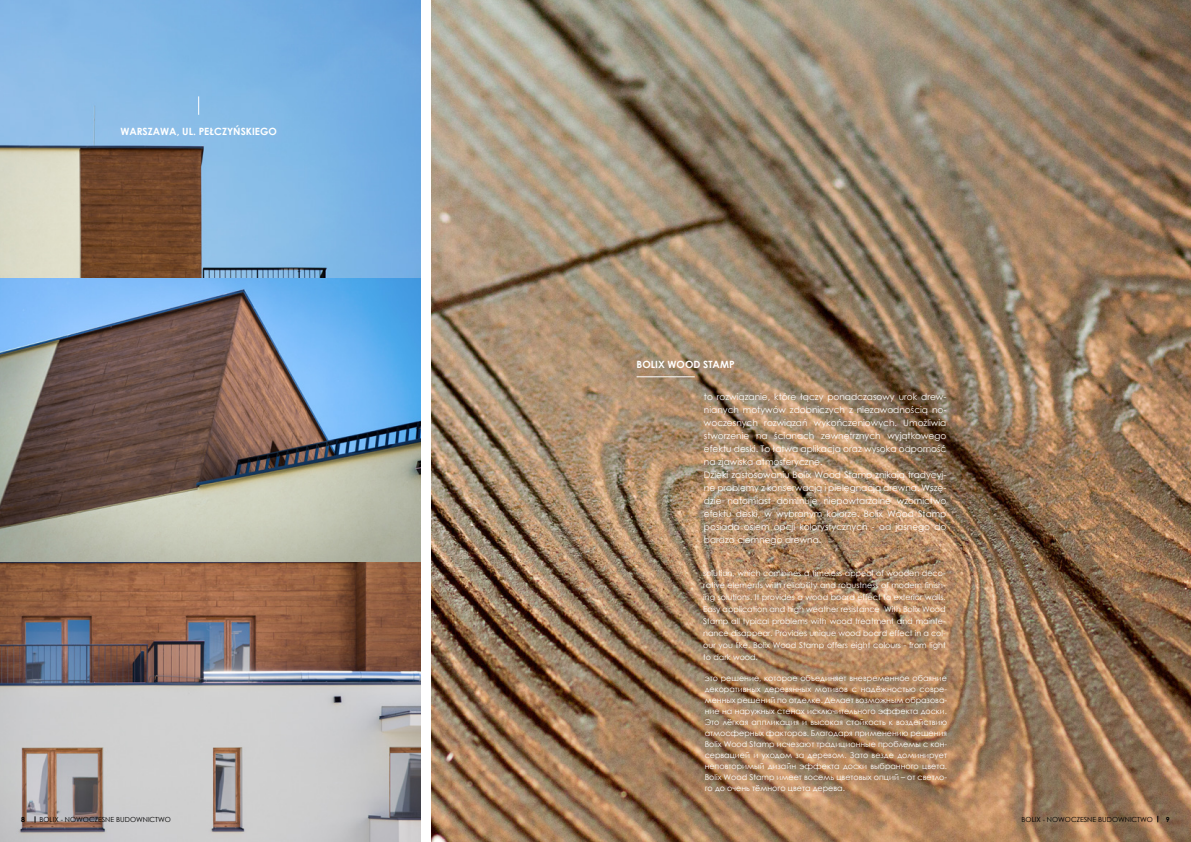
<style>
.page{position:relative;width:1191px;height:842px;background:#fff}
.page>*{position:absolute;margin:0;border:0;box-sizing:border-box;transform-origin:0 0}
.t1{font:700 10px "Century Gothic";color:#fff}
.t2{font:9px/13px "Century Gothic";color:#fff}
.t3{font:8px/11px "Century Gothic";color:#fff;text-align:justify}
.t4{font:7px "Century Gothic";color:#000}
.t5{font:700 7px "Century Gothic";color:#000}
</style>
<div class="page">
<img style="left:0;top:0;width:421px;height:278px">
<img style="left:0;top:278px;width:421px;height:564px">
<svg style="left:198px;top:96px;width:1px;height:19px"></svg>
<img style="left:431px;top:0;width:760px;height:842px">
<hr style="left:636px;top:376px;width:58px;height:1px;background:#fff">
<p class="t1" style="left:120px;top:123px;width:158px">WARSZAWA, UL. PEŁCZYŃSKIEGO</p>
<p class="t1" style="left:636px;top:356px;width:100px">BOLIX WOOD STAMP</p>
<p class="t2" style="left:704px;top:390px;width:244px">to rozwiązanie, które łączy ponadczasowy urok drew&shy;nianych motywów zdobniczych z niezawodnością no&shy;woczesnych rozwiązań wykończeniowych. Umożliwia stworzenie na ścianach zewnętrznych wyjątkowego efektu deski. To łatwa aplikacja oraz wysoka odporność na zjawiska atmosferyczne.<br>Dzięki zastosowaniu Bolix Wood Stamp znikają tradycyj&shy;ne problemy z konserwacją i pielęgnacją drewna. Wszę&shy;dzie natomiast dominuje niepowtarzalne wzornictwo efektu deski, w wybranym kolorze. Bolix Wood Stamp posiada osiem opcji kolorystycznych - od jasnego do bardzo ciemnego drewna.</p>
<p class="t3" style="left:703px;top:567px;width:244px;line-height:12px">solution, which combines a timeless appeal of wooden deco&shy;rative elements with reliability and robustness of modern finish&shy;ing solutions. It provides a wood board effect to exterior walls.<br>Easy application and high weather resistance With Bolix Wood Stamp all typical problems with wood treatment and mainte&shy;nance disappear. Provides unique wood board effect in a col&shy;our you like. Bolix Wood Stamp offers eight colours - from light to dark wood.</p>
<p class="t3" style="left:704px;top:672px;width:244px">это решение, которое объединяет вневременное обаяние декоративных деревянных мотивов с надёжностью совре&shy;менных решений по отделке. Делает возможным образова&shy;ние на наружных стенах исключительного эффекта доски.<br>Это лёгкая аппликация и высокая стойкость к воздействию атмосферных факторов. Благодаря применению решения Bolix Wood Stamp исчезают традиционные проблемы с кон&shy;сервацией и уходом за деревом. Зато везде доминирует неповторимый дизайн эффекта доски выбранного цвета.<br>Bolix Wood Stamp имеет восемь цветовых опций – от светло&shy;го до очень тёмного цвета дерева.</p>
<p class="t5" style="left:21px;top:814px;width:5px">8</p>
<p class="t4" style="left:40px;top:814px;width:133px">BOLIX - NOWOCZESNE BUDOWNICTWO</p>
<p class="t4" style="left:1021px;top:814px;width:133px">BOLIX - NOWOCZESNE BUDOWNICTWO</p>
<p class="t5" style="left:1166px;top:814px;width:5px">9</p>
</div>
